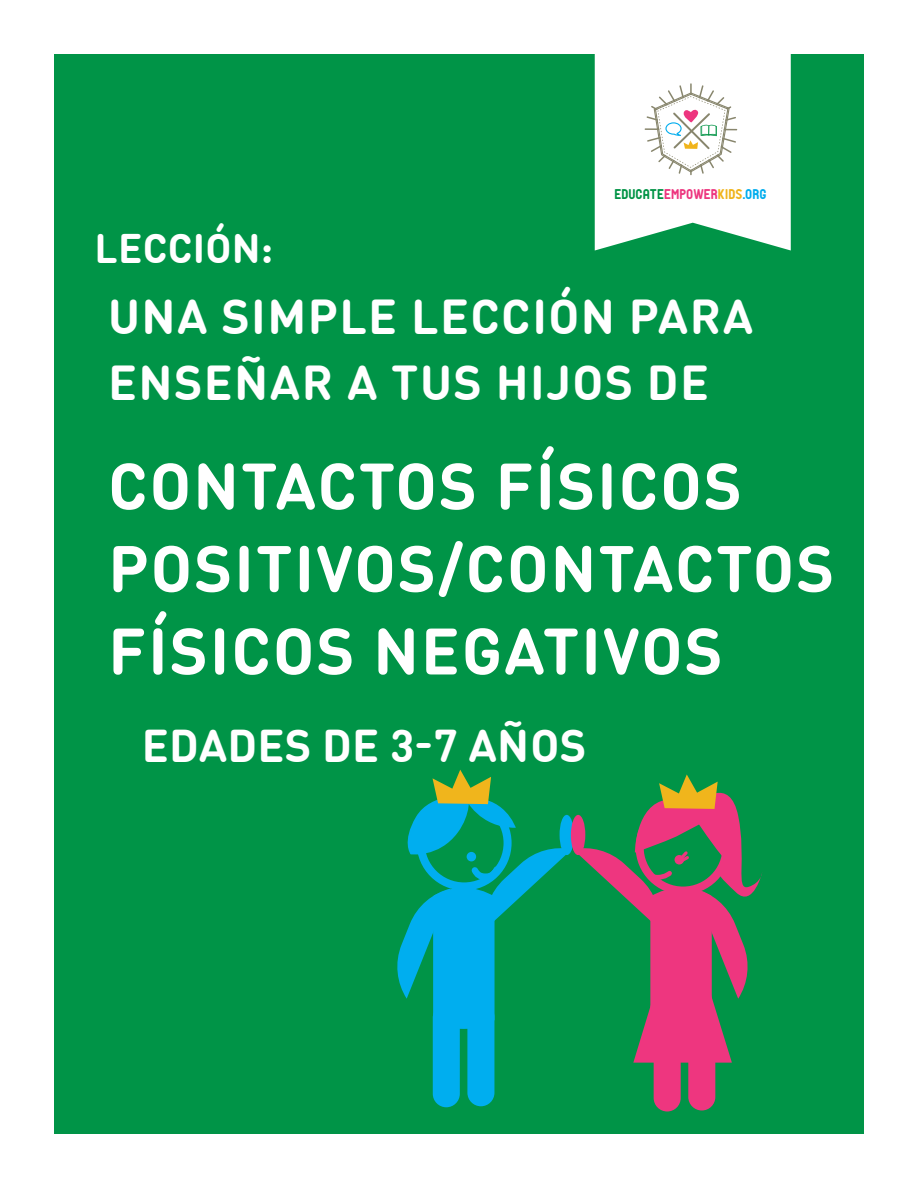
<style>
.page{position:relative;width:918px;height:1188px;background:#fff}
.page>*{position:absolute;margin:0;border:0;box-sizing:border-box;transform-origin:0 0}
.t1{font:700 64.5px/82.5px "DIN Round OT";letter-spacing:.03em;color:#fff}
.t2{font:700 48px/66px "DIN Round OT";letter-spacing:.03em;color:#fff}
.t3{font:700 45px "DIN Round OT";letter-spacing:.005em;color:#fff}
.t4{font:700 40.5px "DIN Round OT";letter-spacing:.005em;color:#fff}
.t5{font:13.5px "PTF NORDIC Round";letter-spacing:-.005em;color:#009345}
.s1{color:#ed367f}
.s2{color:#f0b41c}
.s3{color:#00adee}
</style>
<div class="page">
<div style="left:54px;top:54px;width:810px;height:1080px;background:#009447"></div>
<svg style="left:595px;top:54px;width:196px;height:196px;background:#e8f2ec"></svg>
<div style="left:433px;top:1004px;width:27px;height:103px;background:#00aeef;border-radius:14px"></div>
<div style="left:467px;top:1003px;width:27px;height:103px;background:#00aeef;border-radius:14px"></div>
<div style="left:654px;top:1008px;width:27px;height:103px;background:#ee367f;border-radius:14px"></div>
<div style="left:688px;top:1007px;width:27px;height:103px;background:#ee367f;border-radius:14px"></div>
<svg style="left:397px;top:770px;width:365px;height:293px"></svg>
<p class="t5" style="left:615px;top:188px;width:153px">EDUCATE<span class="s1">EMPOWER</span><span class="s2">KIDS</span><span class="s3">.ORG</span></p>
<p class="t4" style="left:95px;top:222px;width:180px">LECCIÓN:</p>
<p class="t2" style="left:108px;top:283px;width:647px">UNA SIMPLE LECCIÓN PARA<br>ENSEÑAR A TUS HIJOS DE</p>
<p class="t1" style="left:108px;top:444px;width:728px">CONTACTOS FÍSICOS<br>POSITIVOS/CONTACTOS<br>FÍSICOS NEGATIVOS</p>
<p class="t3" style="left:142px;top:717px;width:446px">EDADES DE 3-7 AÑOS</p>
</div>
